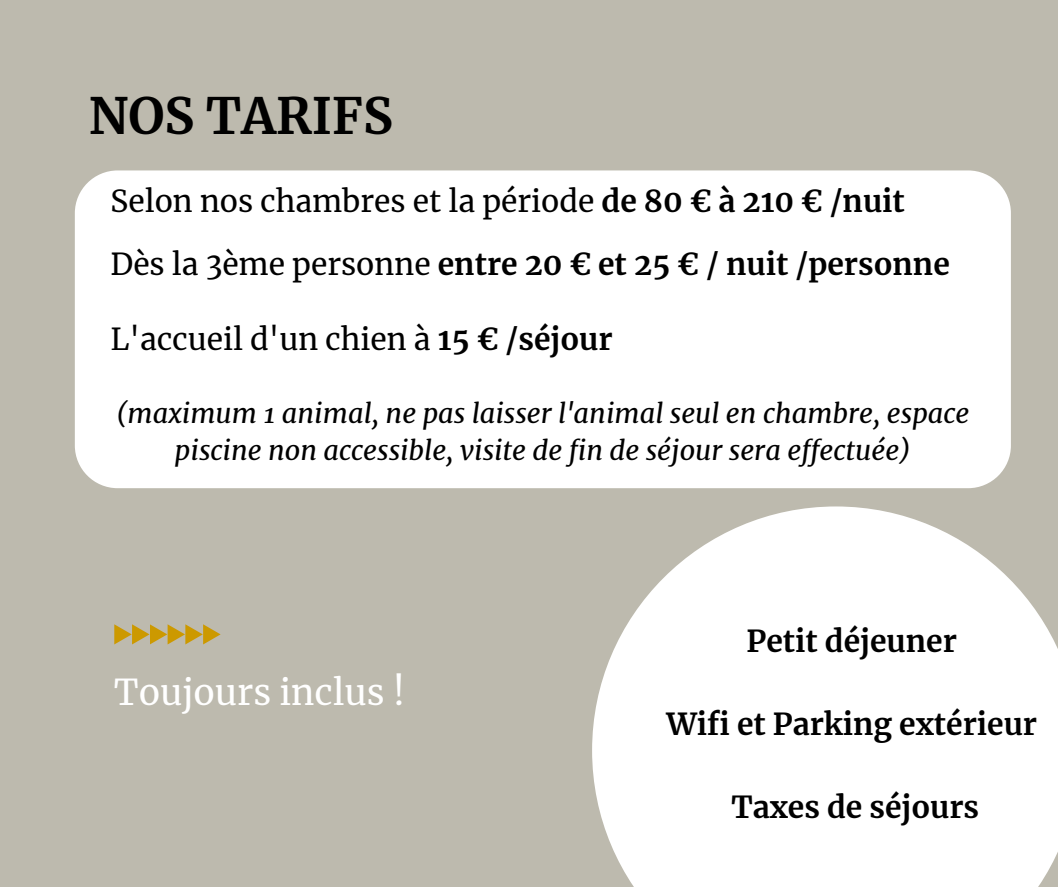
<style>
.page{position:relative;width:1058px;height:887px;background:#fff}
.page>*{position:absolute;margin:0;border:0;box-sizing:border-box;transform-origin:0 0}
.t1{font:700 49.5px "Merriweather";color:#000}
.t2{font:35.25px "Merriweather";color:#fff}
.t3{font:30px/63.4px "Merriweather";color:#000}
.t4{font:700 30px "Merriweather";color:#000}
.t5{font:italic 27px/37.2px "Merriweather";color:#000;text-align:center}
.s1{font-weight:700}
</style>
<div class="page">
<div style="left:0;top:0;width:1058px;height:886px;background:#bdbaae"></div>
<svg style="left:114px;top:624px;width:107px;height:20px"></svg>
<div style="left:75px;top:170px;width:935px;height:318px;background:#fff;border-radius:43px"></div>
<svg style="left:592px;top:506px;width:466px;height:380px;background:#f6f5f4"></svg>
<h1 class="t1" style="left:89px;top:86px;width:306px">NOS TARIFS</h1>
<p class="t3" style="left:111px;top:169px;width:840px">Selon nos chambres et la période <span class="s1">de 80 € à 210 € /nuit<br></span>Dès la 3ème personne <span class="s1">entre 20 € et 25 € / nuit /personne</span></p>
<p class="t3" style="left:111px;top:308px;width:503px">L'accueil d'un chien à <span class="s1">15 € /séjour</span></p>
<p class="t5" style="left:116px;top:394px;width:854px">(maximum 1 animal, ne pas laisser l'animal seul en chambre, espace piscine non accessible, visite de fin de séjour sera effectuée)</p>
<p class="t2" style="left:114px;top:670px;width:292px">Toujours inclus !</p>
<p class="t4" style="left:746px;top:622px;width:212px">Petit déjeuner</p>
<p class="t4" style="left:666px;top:705px;width:372px">Wifi et Parking extérieur</p>
<p class="t4" style="left:731px;top:788px;width:249px">Taxes de séjours</p>
</div>
